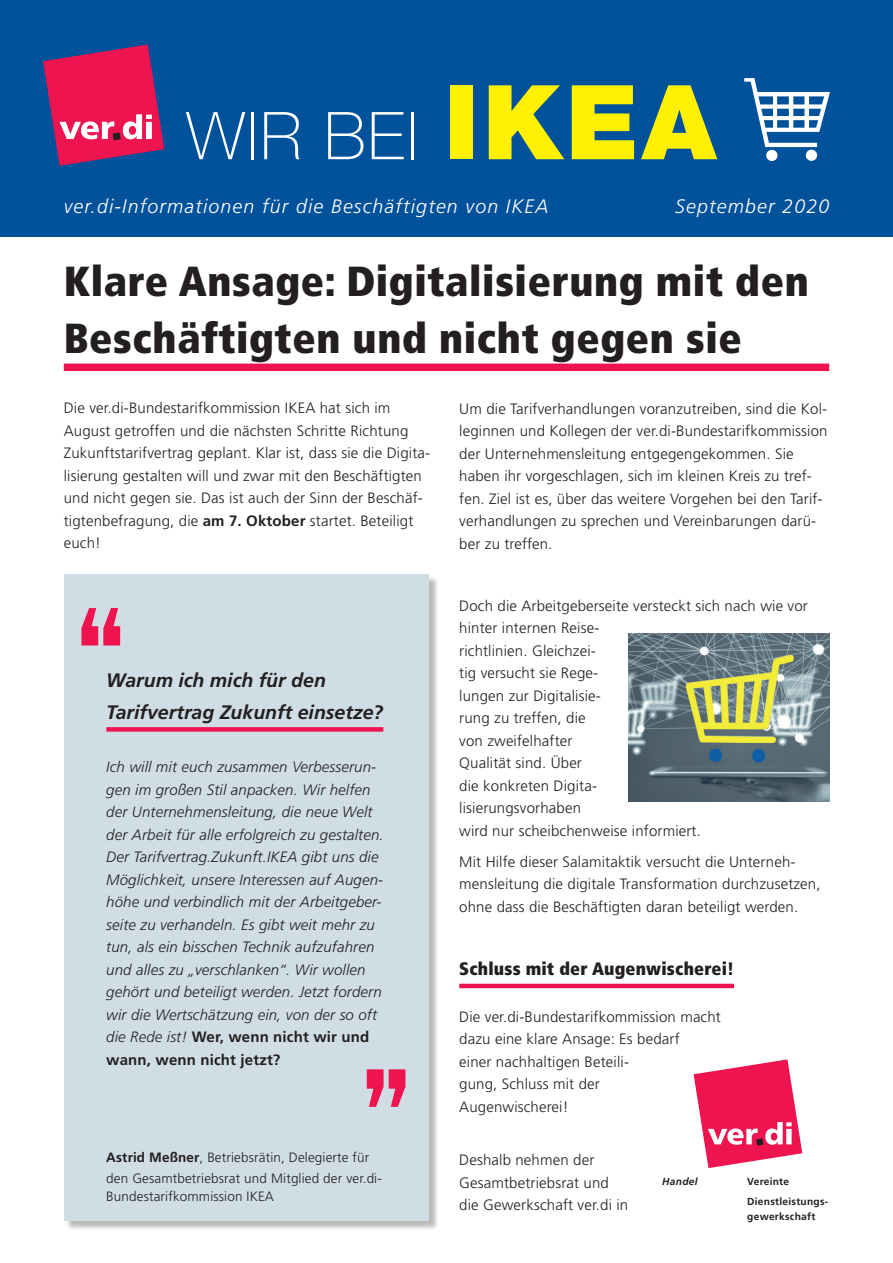
<style>
.page{position:relative;width:893px;height:1263px;background:#fff}
.page>*{position:absolute;margin:0;border:0;box-sizing:border-box;transform-origin:0 0}
.t1{font:100 66px "Helvetica Neue";letter-spacing:.03em;color:#fff}
.Head01{font:900 condensed 42px/57px "Frutiger";letter-spacing:.015em;color:#231f20}
.t2{font:italic 300 19.5px "Frutiger";letter-spacing:.06em;color:#fff}
.ZÜ_02{font:italic 700 19.5px/31.5px "Frutiger";color:#231f20}
.ZÜ_02-2{font:900 condensed 18px "Frutiger";letter-spacing:.01em;color:#231f20}
.Text01{font:300 15px/22.5px "Frutiger";letter-spacing:.01em;color:#231f20}
.Text01-2{font:italic 300 15px/22.5px "Frutiger";letter-spacing:.01em;color:#231f20}
.Text01-3{font:300 13.5px/21px "Frutiger";letter-spacing:.01em;color:#231f20}
.t3{font:700 10.2px/15.5px "Frutiger";letter-spacing:.025em;color:#231f20}
.t4{font:italic 700 10.2px "Frutiger";letter-spacing:.025em;color:#231f20}
.s1{font-weight:900;font-size:103.5px;color:#fff101}
.s2{font-weight:700}
.s3{font-weight:700;font-style:normal}
</style>
<div class="page">
<hr style="left:459px;top:984px;width:275px;height:4px;background:#ed1450">
<svg style="left:694px;top:1059px;width:108px;height:109px"></svg>
<div style="left:64px;top:364px;width:765px;height:7px;background:#ed1450"></div>
<div style="left:0;top:0;width:893px;height:236px;background:#01519b"></div>
<img style="left:744px;top:78px;width:85px;height:83px">
<svg style="left:43px;top:45px;width:121px;height:120px"></svg>
<div style="left:65px;top:575px;width:374px;height:656px;background:#231f20;opacity:.31"></div>
<div style="left:64px;top:574px;width:364px;height:646px;background:#d0dde5"></div>
<div style="left:106px;top:727px;width:277px;height:5px;background:#ed1450"></div>
<svg style="left:81px;top:608px;width:39px;height:37px"></svg>
<svg style="left:367px;top:1069px;width:38px;height:38px"></svg>
<img style="left:628px;top:634px;width:201px;height:167px">
<p class="t1" style="left:186px;top:86px;width:532px">WIR BEI <span class="s1">IKEA</span></p>
<p class="t2" style="left:64px;top:196px;width:486px">ver.di-Informationen für die Beschäftigten von IKEA</p>
<p class="t2" style="left:675px;top:196px;width:155px">September 2020</p>
<p class="Head01" style="left:64px;top:252px;width:747px">Klare Ansage: Digitalisierung mit den<br>Beschäftigten und nicht gegen sie</p>
<p class="Text01" style="left:64px;top:397px;width:368px">Die ver.di-Bundestarifkommission IKEA hat sich im August getroffen und die nächsten Schritte Richtung Zukunftstarifvertrag geplant. Klar ist, dass sie die Digita&shy;lisierung gestalten will und zwar mit den Beschäftigten und nicht gegen sie. Das ist auch der Sinn der Beschäf&shy;tigtenbefragung, die <span class="s2">am 7. Oktober</span> startet. Beteiligt euch!</p>
<p class="ZÜ_02" style="left:106px;top:664px;width:279px">Warum ich mich für den<br>Tarifvertrag Zukunft einsetze?</p>
<p class="Text01-2" style="left:106px;top:756px;width:279px">Ich will mit euch zusammen Verbesserun&shy;gen im großen Stil anpacken. Wir helfen der Unternehmensleitung, die neue Welt der Arbeit für alle erfolgreich zu gestalten.<br>Der Tarifvertrag.Zukunft.IKEA gibt uns die Möglichkeit, unsere Interessen auf Augen&shy;höhe und verbindlich mit der Arbeitgeber&shy;seite zu verhandeln. Es gibt weit mehr zu tun, als ein bisschen Technik aufzufahren und alles zu „verschlanken“. Wir wollen gehört und beteiligt werden. Jetzt fordern wir die Wertschätzung ein, von der so oft die Rede ist! <span class="s3">Wer, wenn nicht wir und wann, wenn nicht jetzt?</span></p>
<p class="Text01-3" style="left:106px;top:1146px;width:277px"><span class="s2">Astrid Meßner</span>, Betriebsrätin, Delegierte für den Gesamtbetriebsrat und Mitglied der ver.di-</p>
<p class="Text01-3" style="left:106px;top:1185px;width:169px">Bundestarifkommission IKEA</p>
<p class="Text01" style="left:459px;top:397px;width:370px">Um die Tarifverhandlungen voranzutreiben, sind die Kol&shy;leginnen und Kollegen der ver.di-Bundestarifkommission der Unternehmensleitung entgegengekommen. Sie haben ihr vorgeschlagen, sich im kleinen Kreis zu tref&shy;fen. Ziel ist es, über das weitere Vorgehen bei den Tarif&shy;verhandlungen zu sprechen und Vereinbarungen darü&shy;ber zu treffen.</p>
<p class="Text01" style="left:459px;top:594px;width:350px">Doch die Arbeitgeberseite versteckt sich nach wie vor hinter internen Reise-<br>richtlinien. Gleichzei-<br>tig versucht sie Rege-<br>lungen zur Digitalisie-<br>rung zu treffen, die<br>von zweifelhafter<br>Qualität sind. Über<br>die konkreten Digita-<br>lisierungsvorhaben<br>wird nur scheibchenweise informiert.</p>
<p class="Text01" style="left:459px;top:850px;width:363px">Mit Hilfe dieser Salamitaktik versucht die Unterneh&shy;mensleitung die digitale Transformation durchzusetzen, ohne dass die Beschäftigten daran beteiligt werden.</p>
<p class="ZÜ_02-2" style="left:459px;top:958px;width:276px">Schluss mit der Augenwischerei!</p>
<p class="Text01" style="left:459px;top:1005px;width:263px">Die ver.di-Bundestarifkommission macht</p>
<p class="Text01" style="left:459px;top:1028px;width:222px">dazu eine klare Ansage: Es bedarf</p>
<p class="Text01" style="left:459px;top:1050px;width:171px">einer nachhaltigen Beteili&shy;gung, Schluss mit der<br>Augenwischerei!</p>
<p class="Text01" style="left:459px;top:1149px;width:171px">Deshalb nehmen der<br>Gesamtbetriebsrat und die Gewerkschaft ver.di in</p>
<p class="t4" style="left:662px;top:1176px;width:37px">Handel</p>
<p class="t3" style="left:747px;top:1174px;width:43px">Vereinte</p>
<p class="t3" style="left:747px;top:1193px;width:83px">Dienstleistungs&shy;gewerkschaft</p>
</div>
